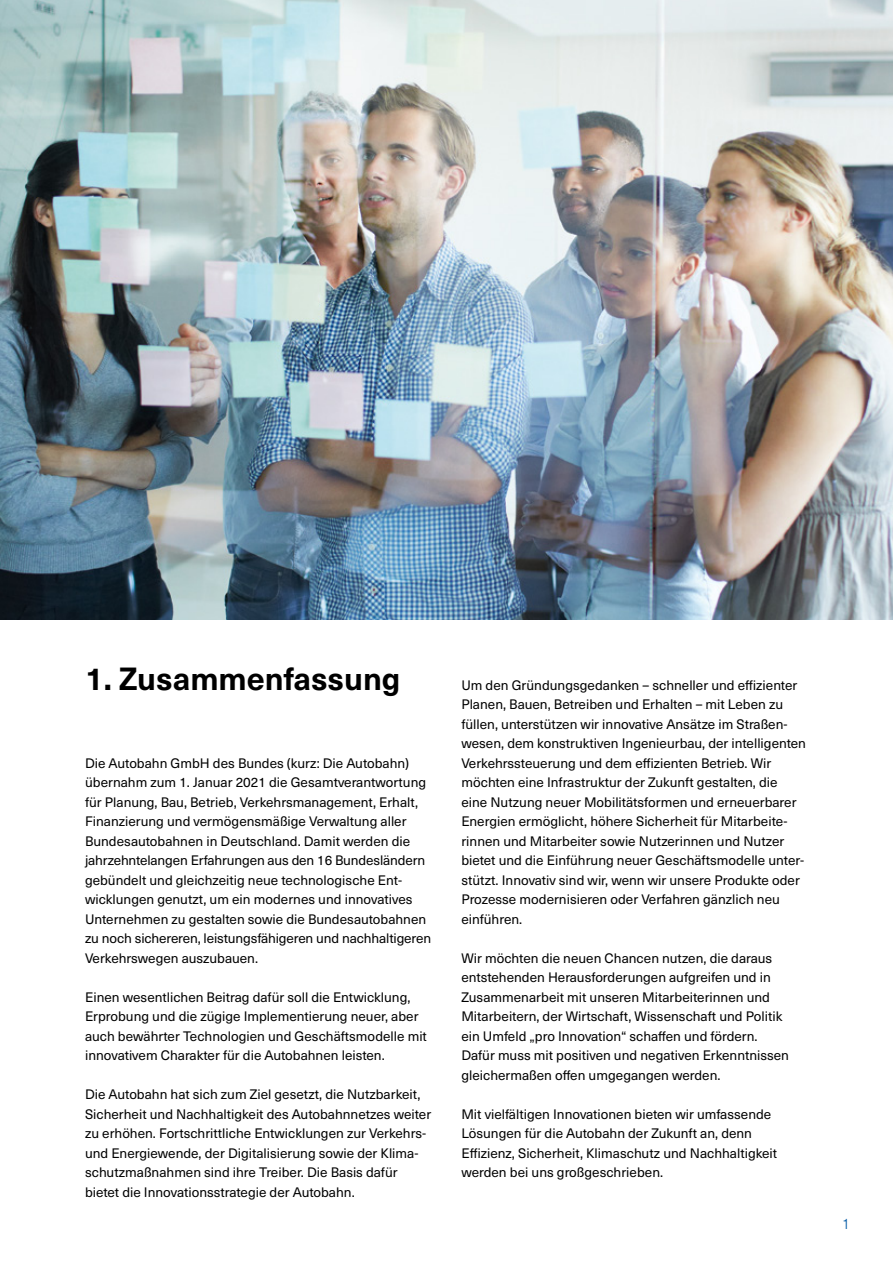
<style>
.page{position:relative;width:893px;height:1263px;background:#fff}
.page>*{position:absolute;margin:0;border:0;box-sizing:border-box;transform-origin:0 0}
.t1{font:700 31.5px "Neue Haas Unica W1 G";color:#000}
.t2{font:300 15px "Neue Haas Unica W1 G";color:#0059a5}
.t3{font:13.5px/19.5px "Neue Haas Unica W1 G";color:#000}
</style>
<div class="page">
<img style="left:0;top:0;width:893px;height:619px">
<h1 class="t1" style="left:85px;top:655px;width:317px">1. Zusammenfassung</h1>
<p class="t3" style="left:85px;top:753px;width:348px">Die Autobahn GmbH des Bundes (kurz: Die Autobahn) übernahm zum 1. Januar 2021 die Gesamtverantwortung für Planung, Bau, Betrieb, Verkehrsmanagement, Erhalt, Finanzierung und vermögensmäßige Verwaltung aller Bundesautobahnen in Deutschland. Damit werden die jahrzehntelangen Erfahrungen aus den 16 Bundesländern gebündelt und gleichzeitig neue technologische Ent&shy;wicklungen genutzt, um ein modernes und innovatives Unternehmen zu gestalten sowie die Bundesautobahnen zu noch sichereren, leistungsfähigeren und nachhaltigeren Verkehrswegen auszubauen.</p>
<p class="t3" style="left:85px;top:987px;width:343px">Einen wesentlichen Beitrag dafür soll die Entwicklung, Erprobung und die zügige Implementierung neuer, aber auch bewährter Technologien und Geschäftsmodelle mit innovativem Charakter für die Autobahnen leisten.</p>
<p class="t3" style="left:85px;top:1084px;width:348px">Die Autobahn hat sich zum Ziel gesetzt, die Nutzbarkeit, Sicherheit und Nachhaltigkeit des Autobahnnetzes weiter zu erhöhen. Fortschrittliche Entwicklungen zur Verkehrs&shy;und Energiewende, der Digitalisierung sowie der Klima&shy;schutzmaßnahmen sind ihre Treiber. Die Basis dafür bietet die Innovationsstrategie der Autobahn.</p>
<p class="t3" style="left:461px;top:674px;width:346px">Um den Gründungsgedanken – schneller und effizienter Planen, Bauen, Betreiben und Erhalten – mit Leben zu füllen, unterstützen wir innovative Ansätze im Straßen&shy;wesen, dem konstruktiven Ingenieurbau, der intelligenten Verkehrssteuerung und dem effizienten Betrieb. Wir möchten eine Infrastruktur der Zukunft gestalten, die eine Nutzung neuer Mobilitätsformen und erneuerbarer Energien ermöglicht, höhere Sicherheit für Mitarbeite&shy;rinnen und Mitarbeiter sowie Nutzerinnen und Nutzer bietet und die Einführung neuer Geschäftsmodelle unter&shy;stützt. Innovativ sind wir, wenn wir unsere Produkte oder Prozesse modernisieren oder Verfahren gänzlich neu einführen.</p>
<p class="t3" style="left:461px;top:947px;width:329px">Wir möchten die neuen Chancen nutzen, die daraus entstehenden Herausforderungen aufgreifen und in Zusammenarbeit mit unseren Mitarbeiterinnen und Mitarbeitern, der Wirtschaft, Wissenschaft und Politik ein Umfeld „pro Innovation“ schaffen und fördern.<br>Dafür muss mit positiven und negativen Erkenntnissen gleichermaßen offen umgegangen werden.</p>
<p class="t3" style="left:461px;top:1103px;width:317px">Mit vielfältigen Innovationen bieten wir umfassende Lösungen für die Autobahn der Zukunft an, denn Effizienz, Sicherheit, Klimaschutz und Nachhaltigkeit werden bei uns großgeschrieben.</p>
<p class="t2" style="left:842px;top:1213px;width:10px">1</p>
</div>
